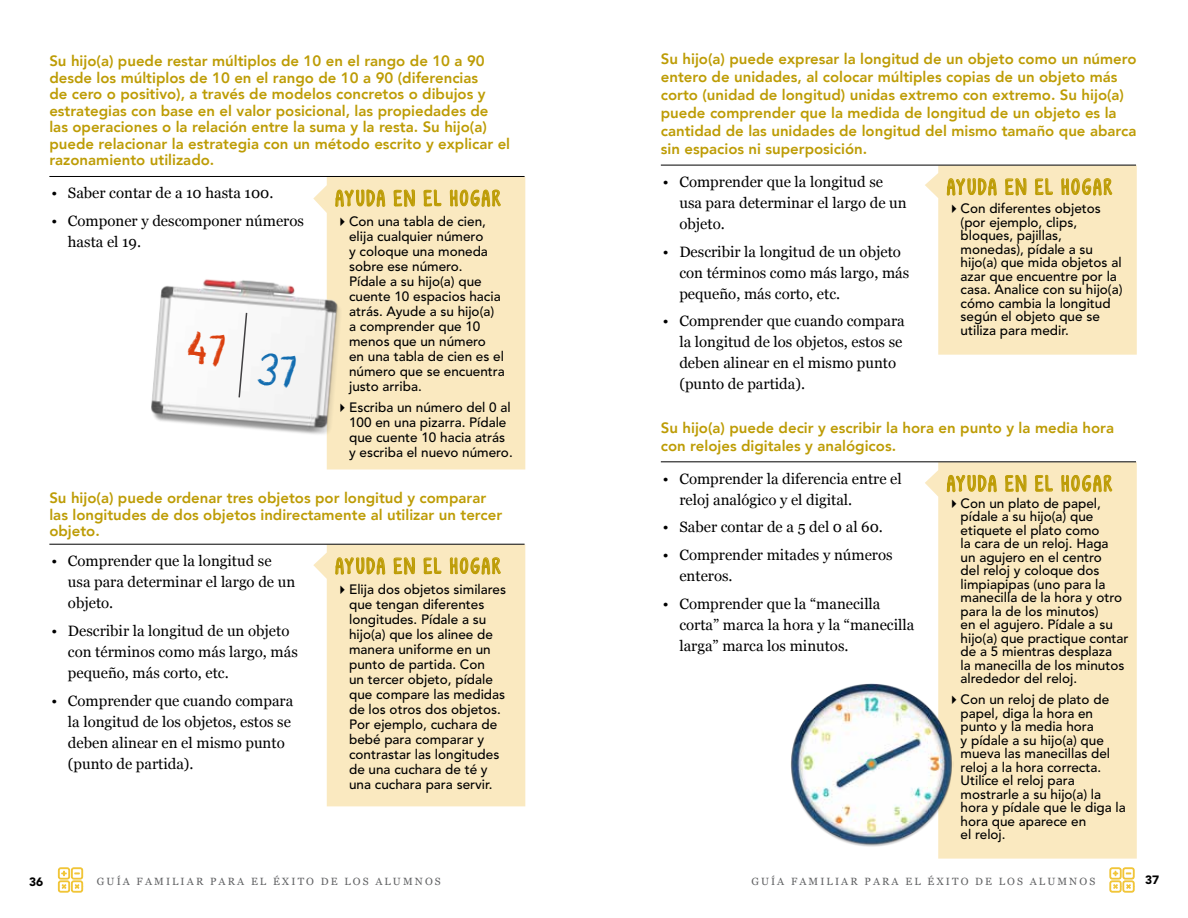
<style>
.page{position:relative;width:1188px;height:918px;background:#fff}
.page>*{position:absolute;margin:0;border:0;box-sizing:border-box;transform-origin:0 0}
.t1{font:45px "CF Crayons";color:#db400f}
.t2{font:22.5px "KG Empireof Dirt";letter-spacing:.105em;color:#bd9c05}
.t3{font:800 15px/16.5px "Avenir LT";color:#bd9c05}
.t4{font:15px/21px "Georgia";color:#000}
.t5{font:500 13.5px/13.5px "Avenir";color:#000}
.t6{font:900 12px "Avenir";color:#000}
.t7{font:10.5px "Georgia";letter-spacing:.2em;color:#616264}
.s1{color:#136db0}
</style>
<div class="page">
<div style="left:313px;top:177px;width:212px;height:293px;background:#fae9c0"></div>
<div style="left:313px;top:545px;width:212px;height:261px;background:#fae9c0"></div>
<svg style="left:335px;top:189px;width:50px;height:58px;background:#f3e0ab"></svg>
<svg style="left:394px;top:177px;width:21px;height:30px"></svg>
<svg style="left:423px;top:189px;width:18px;height:18px"></svg>
<svg style="left:450px;top:189px;width:51px;height:58px;background:#f3e0aa"></svg>
<svg style="left:335px;top:557px;width:50px;height:58px;background:#f3e0ab"></svg>
<svg style="left:394px;top:543px;width:21px;height:32px"></svg>
<svg style="left:423px;top:557px;width:18px;height:17px"></svg>
<svg style="left:450px;top:557px;width:51px;height:58px;background:#f3e0aa"></svg>
<hr style="left:49px;top:176px;width:476px;height:1px;background:#000">
<hr style="left:49px;top:544px;width:476px;height:1px;background:#000">
<div style="left:925px;top:462px;width:212px;height:397px;background:#fae9c0"></div>
<svg style="left:925px;top:164px;width:212px;height:191px;background:#f8e7be"></svg>
<svg style="left:947px;top:474px;width:50px;height:58px;background:#f3e0ab"></svg>
<svg style="left:1005px;top:462px;width:21px;height:30px"></svg>
<svg style="left:1035px;top:475px;width:18px;height:17px"></svg>
<svg style="left:1061px;top:474px;width:51px;height:58px;background:#f2e0aa"></svg>
<hr style="left:661px;top:165px;width:475px;height:1px;background:#000">
<hr style="left:661px;top:461px;width:475px;height:1px;background:#000">
<img style="left:151px;top:254px;width:213px;height:201px">
<svg style="left:238px;top:311px;width:10px;height:88px"></svg>
<img style="left:791px;top:683px;width:162px;height:164px">
<svg style="left:1109px;top:867px;width:26px;height:26px"></svg>
<svg style="left:58px;top:867px;width:25px;height:26px"></svg>
<p class="t3" style="left:49px;top:53px;width:462px">Su hijo(a) puede restar múltiplos de 10 en el rango de 10 a 90 desde los múltiplos de 10 en el rango de 10 a 90 (diferencias<br>de cero o positivo), a través de modelos concretos o dibujos y estrategias con base en el valor posicional, las propiedades de las operaciones o la relación entre la suma y la resta. Su hijo(a) puede relacionar la estrategia con un método escrito y explicar el razonamiento utilizado.</p>
<p class="t4" style="left:51px;top:182px;width:224px">• Saber contar de a 10 hasta 100.</p>
<p class="t4" style="left:68px;top:210px;width:238px;text-indent:-16px">• Componer y descomponer números hasta el 19.</p>
<h1 class="t1" style="left:190px;top:321px;width:113px;rotate:6deg">47 <span class="s1">37</span></h1>
<h2 class="t2" style="left:336px;top:185px;width:166px">AYUDA EN EL HOGAR</h2>
<p class="t5" style="left:349px;top:214px;width:157px;line-height:15px;text-indent:-14px">✔Con una tabla de cien, elija cualquier número<br>y coloque una moneda sobre ese número.<br>Pídale a su hijo(a) que cuente 10 espacios hacia atrás. Ayude a su hijo(a)<br>a comprender que 10 menos que un número<br>en una tabla de cien es el número que se encuentra justo arriba.</p>
<p class="t5" style="left:349px;top:400px;width:165px;line-height:15px;text-indent:-14px">✔Escriba un número del 0 al<br>100 en una pizarra. Pídale que cuente 10 hacia atrás y escriba el nuevo número.</p>
<p class="t3" style="left:49px;top:490px;width:454px">Su hijo(a) puede ordenar tres objetos por longitud y comparar las longitudes de dos objetos indirectamente al utilizar un tercer objeto.</p>
<p class="t4" style="left:68px;top:550px;width:229px;text-indent:-16px">• Comprender que la longitud se usa para determinar el largo de un objeto.</p>
<p class="t4" style="left:68px;top:619px;width:231px;text-indent:-16px">• Describir la longitud de un objeto con términos como más largo, más pequeño, más corto, etc.</p>
<p class="t4" style="left:68px;top:689px;width:227px;text-indent:-16px">• Comprender que cuando compara la longitud de los objetos, estos se deben alinear en el mismo punto (punto de partida).</p>
<h2 class="t2" style="left:336px;top:553px;width:166px">AYUDA EN EL HOGAR</h2>
<p class="t5" style="left:349px;top:582px;width:158px;line-height:15px;text-indent:-14px">✔Elija dos objetos similares que tengan diferentes longitudes. Pídale a su hijo(a) que los alinee de manera uniforme en un punto de partida. Con<br>un tercer objeto, pídale que compare las medidas de los otros dos objetos.<br>Por ejemplo, cuchara de bebé para comparar y contrastar las longitudes de una cuchara de té y una cuchara para servir.</p>
<p class="t3" style="left:661px;top:50px;width:477px;line-height:18px">Su hijo(a) puede expresar la longitud de un objeto como un número entero de unidades, al colocar múltiples copias de un objeto más corto (unidad de longitud) unidas extremo con extremo. Su hijo(a) puede comprender que la medida de longitud de un objeto es la cantidad de las unidades de longitud del mismo tamaño que abarca sin espacios ni superposición.</p>
<p class="t4" style="left:679px;top:171px;width:229px;text-indent:-16px">• Comprender que la longitud se usa para determinar el largo de un objeto.</p>
<p class="t4" style="left:679px;top:240px;width:231px;text-indent:-16px">• Describir la longitud de un objeto con términos como más largo, más pequeño, más corto, etc.</p>
<p class="t4" style="left:679px;top:310px;width:227px;text-indent:-16px">• Comprender que cuando compara la longitud de los objetos, estos se deben alinear en el mismo punto (punto de partida).</p>
<h2 class="t2" style="left:947px;top:174px;width:166px">AYUDA EN EL HOGAR</h2>
<p class="t5" style="left:961px;top:202px;width:163px;text-indent:-14px">✔Con diferentes objetos (por ejemplo, clips, bloques, pajillas, monedas), pídale a su hijo(a) que mida objetos al azar que encuentre por la casa. Analice con su hijo(a) cómo cambia la longitud según el objeto que se utiliza para medir.</p>
<p class="t3" style="left:661px;top:419px;width:455px;line-height:18px">Su hijo(a) puede decir y escribir la hora en punto y la media hora con relojes digitales y analógicos.</p>
<p class="t4" style="left:679px;top:467px;width:224px;text-indent:-16px">• Comprender la diferencia entre el reloj analógico y el digital.</p>
<p class="t4" style="left:663px;top:516px;width:222px">• Saber contar de a 5 del 0 al 60.</p>
<p class="t4" style="left:679px;top:544px;width:215px;text-indent:-16px">• Comprender mitades y números enteros.</p>
<p class="t4" style="left:679px;top:593px;width:236px;text-indent:-16px">• Comprender que la “manecilla corta” marca la hora y la “manecilla larga” marca los minutos.</p>
<h2 class="t2" style="left:947px;top:471px;width:166px">AYUDA EN EL HOGAR</h2>
<p class="t5" style="left:961px;top:497px;width:169px;text-indent:-14px">✔Con un plato de papel, pídale a su hijo(a) que etiquete el plato como<br>la cara de un reloj. Haga<br>un agujero en el centro<br>del reloj y coloque dos limpiapipas (uno para la manecilla de la hora y otro para la de los minutos)<br>en el agujero. Pídale a su hijo(a) que practique contar de a 5 mientras desplaza<br>la manecilla de los minutos alrededor del reloj.</p>
<p class="t5" style="left:961px;top:693px;width:167px;text-indent:-14px">✔Con un reloj de plato de papel, diga la hora en punto y la media hora<br>y pídale a su hijo(a) que mueva las manecillas del reloj a la hora correcta.<br>Utilice el reloj para mostrarle a su hijo(a) la hora y pídale que le diga la hora que aparece en<br>el reloj.</p>
<p class="t6" style="left:29px;top:874px;width:16px">36</p>
<p class="t7" style="left:97px;top:873px;width:345px">GUÍA FAMILIAR PARA EL ÉXITO DE LOS ALUMNOS</p>
<p class="t7" style="left:751px;top:873px;width:345px">GUÍA FAMILIAR PARA EL ÉXITO DE LOS ALUMNOS</p>
<p class="t6" style="left:1145px;top:873px;width:16px">37</p>
</div>
